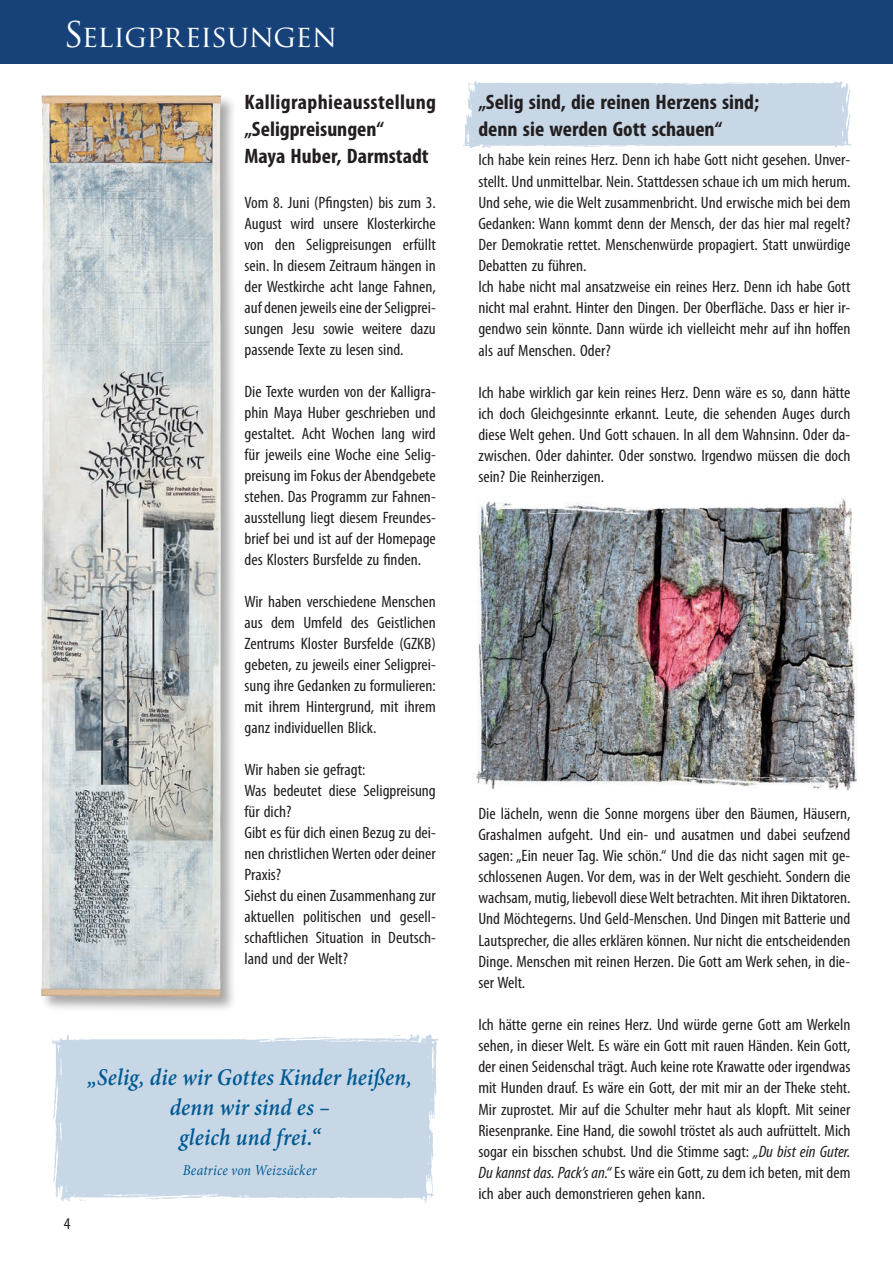
<style>
.page{position:relative;width:893px;height:1263px;background:#fff}
.page>*{position:absolute;margin:0;border:0;box-sizing:border-box;transform-origin:0 0}
.t1{font:30px "Trajan Pro";letter-spacing:-.02em;color:#fff}
.Kursiv{font:italic 600 24px "Minion Pro";letter-spacing:.01em;color:#015a94;scale:.9 1}
.Text_Brief{font:700 condensed 21px/27px "Myriad Pro";color:#231f20;scale:1.05 1}
.Text_Brief-2{font:condensed 16.5px/21.1px "Myriad Pro";color:#231f20;text-align:justify;scale:1.05 1}
.Kursiv-2{font:italic 15px "Minion Pro";letter-spacing:.02em;color:#015a94;scale:.9 1}
.s1{font-size:34.5px}
.s2{font-style:italic}
</style>
<div class="page">
<img style="left:51px;top:1034px;width:388px;height:169px">
<img style="left:463px;top:81px;width:389px;height:67px">
<div style="left:0;top:0;width:893px;height:64px;background:#174279"></div>
<img style="left:41px;top:95px;width:192px;height:915px">
<img style="left:473px;top:498px;width:385px;height:292px">
<p class="t1" style="left:64px;top:17px;width:274px"><span class="s1">S</span>ELIGPREISUNGEN</p>
<p class="Text_Brief" style="left:244px;top:88px;width:184px">Kalligraphieausstellung „Seligpreisungen“</p>
<p class="Text_Brief" style="left:244px;top:142px;width:177px">Maya Huber, Darmstadt</p>
<p class="Text_Brief-2" style="left:244px;top:192px;width:184px">Vom 8. Juni (Pfingsten) bis zum 3.<br>August wird unsere Klosterkirche von den Seligpreisungen erfüllt sein. In diesem Zeitraum hängen in der Westkirche acht lange Fahnen, auf denen jeweils eine der Seligprei&shy;sungen Jesu sowie weitere dazu passende Texte zu lesen sind.</p>
<p class="Text_Brief-2" style="left:244px;top:381px;width:184px">Die Texte wurden von der Kalligra&shy;phin Maya Huber geschrieben und gestaltet. Acht Wochen lang wird für jeweils eine Woche eine Selig&shy;preisung im Fokus der Abendgebete stehen. Das Programm zur Fahnen&shy;ausstellung liegt diesem Freundes&shy;brief bei und ist auf der Homepage des Klosters Bursfelde zu finden.</p>
<p class="Text_Brief-2" style="left:244px;top:591px;width:184px">Wir haben verschiedene Menschen aus dem Umfeld des Geistlichen Zentrums Kloster Bursfelde (GZKB) gebeten, zu jeweils einer Seligprei&shy;sung ihre Gedanken zu formulieren: mit ihrem Hintergrund, mit ihrem ganz individuellen Blick.</p>
<p class="Text_Brief-2" style="left:244px;top:759px;width:117px">Wir haben sie gefragt:</p>
<p class="Text_Brief-2" style="left:244px;top:780px;width:184px">Was bedeutet diese Seligpreisung für dich?</p>
<p class="Text_Brief-2" style="left:244px;top:822px;width:184px">Gibt es für dich einen Bezug zu dei&shy;nen christlichen Werten oder deiner Praxis?</p>
<p class="Text_Brief-2" style="left:244px;top:885px;width:184px">Siehst du einen Zusammenhang zur aktuellen politischen und gesell&shy;schaftlichen Situation in Deutsch&shy;land und der Welt?</p>
<p class="Text_Brief-2" style="left:64px;top:1212px;width:8px">4</p>
<p class="Kursiv" style="left:88px;top:1061px;width:362px">„Selig, die wir Gottes Kinder heißen,</p>
<p class="Kursiv" style="left:170px;top:1091px;width:180px">denn wir sind es –</p>
<p class="Kursiv" style="left:179px;top:1121px;width:159px">gleich und frei.“</p>
<p class="Kursiv-2" style="left:183px;top:1160px;width:150px">Beatrice von Weizsäcker</p>
<p class="Text_Brief" style="left:478px;top:88px;width:269px">„Selig sind, die reinen Herzens sind;</p>
<p class="Text_Brief" style="left:478px;top:115px;width:234px">denn sie werden Gott schauen“</p>
<p class="Text_Brief-2" style="left:478px;top:149px;width:356px">Ich habe kein reines Herz. Denn ich habe Gott nicht gesehen. Unver&shy;stellt. Und unmittelbar. Nein. Stattdessen schaue ich um mich herum.<br>Und sehe, wie die Welt zusammenbricht. Und erwische mich bei dem Gedanken: Wann kommt denn der Mensch, der das hier mal regelt?<br>Der Demokratie rettet. Menschenwürde propagiert. Statt unwürdige Debatten zu führen.</p>
<p class="Text_Brief-2" style="left:478px;top:276px;width:356px">Ich habe nicht mal ansatzweise ein reines Herz. Denn ich habe Gott nicht mal erahnt. Hinter den Dingen. Der Oberfläche. Dass er hier ir&shy;gendwo sein könnte. Dann würde ich vielleicht mehr auf ihn hoffen als auf Menschen. Oder?</p>
<p class="Text_Brief-2" style="left:478px;top:382px;width:356px">Ich habe wirklich gar kein reines Herz. Denn wäre es so, dann hätte ich doch Gleichgesinnte erkannt. Leute, die sehenden Auges durch diese Welt gehen. Und Gott schauen. In all dem Wahnsinn. Oder da&shy;zwischen. Oder dahinter. Oder sonstwo. Irgendwo müssen die doch sein? Die Reinherzigen.</p>
<p class="Text_Brief-2" style="left:478px;top:803px;width:356px">Die lächeln, wenn die Sonne morgens über den Bäumen, Häusern, Grashalmen aufgeht. Und ein- und ausatmen und dabei seufzend sagen: „Ein neuer Tag. Wie schön.“ Und die das nicht sagen mit ge&shy;schlossenen Augen. Vor dem, was in der Welt geschieht. Sondern die wachsam, mutig, liebevoll diese Welt betrachten. Mit ihren Diktatoren.<br>Und Möchtegerns. Und Geld-Menschen. Und Dingen mit Batterie und Lautsprecher, die alles erklären können. Nur nicht die entscheidenden Dinge. Menschen mit reinen Herzen. Die Gott am Werk sehen, in die&shy;ser Welt.</p>
<p class="Text_Brief-2" style="left:478px;top:1014px;width:356px">Ich hätte gerne ein reines Herz. Und würde gerne Gott am Werkeln sehen, in dieser Welt. Es wäre ein Gott mit rauen Händen. Kein Gott, der einen Seidenschal trägt. Auch keine rote Krawatte oder irgendwas mit Hunden drauf. Es wäre ein Gott, der mit mir an der Theke steht.<br>Mir zuprostet. Mir auf die Schulter mehr haut als klopft. Mit seiner Riesenpranke. Eine Hand, die sowohl tröstet als auch aufrüttelt. Mich sogar ein bisschen schubst. Und die Stimme sagt: <span class="s2">„Du bist ein Guter.<br>Du kannst das. Pack’s an.“</span> Es wäre ein Gott, zu dem ich beten, mit dem ich aber auch demonstrieren gehen kann.</p>
</div>
